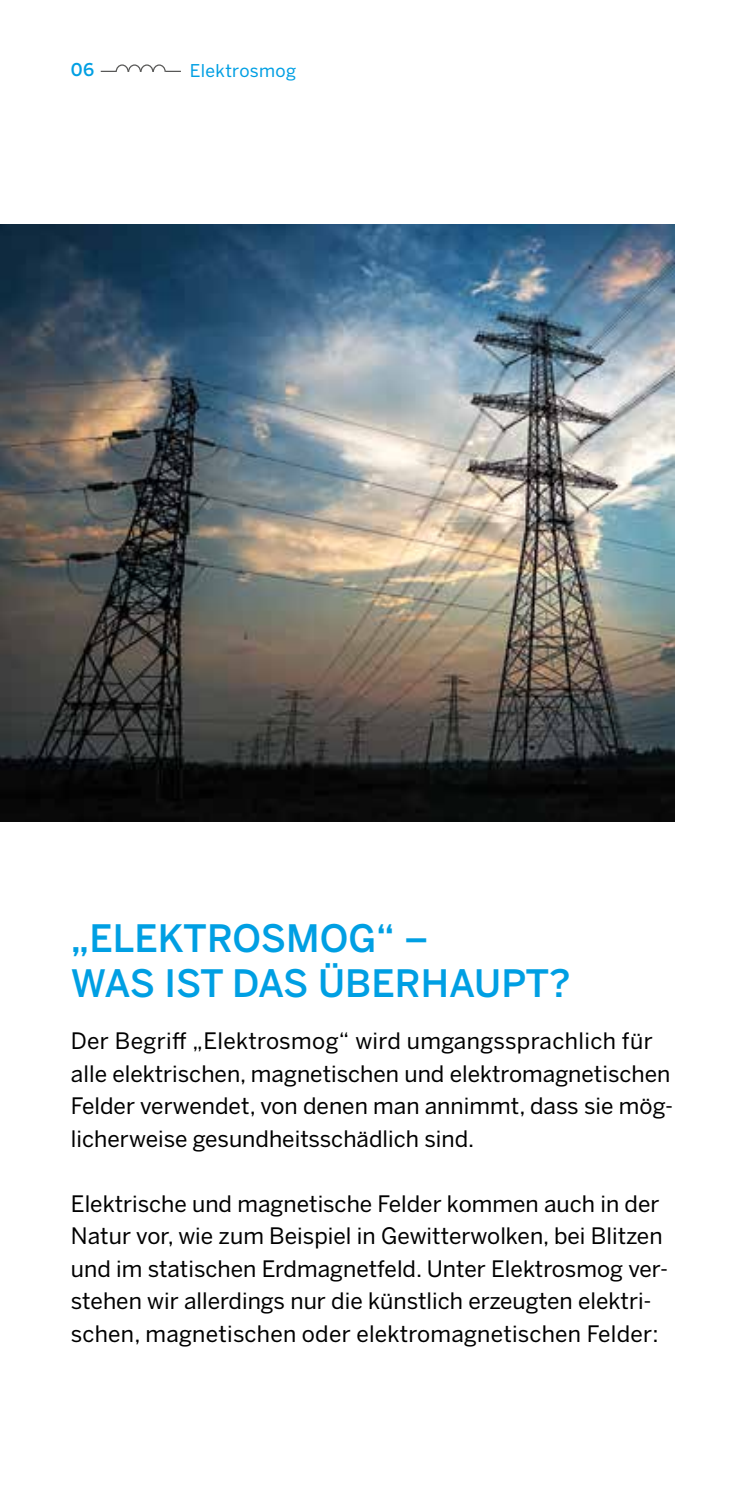
<style>
.page{position:relative;width:745px;height:1489px;background:#fff}
.page>*{position:absolute;margin:0;border:0;box-sizing:border-box;transform-origin:0 0}
.t1{font:500 37.5px/45px "Benton Sans";color:#009fe3}
.t2{font:22.5px/32.5px "Benton Sans";color:#000}
.t3{font:17.5px "Benton Sans";letter-spacing:.015em;color:#009fe3}
.t4{font:500 17.5px "Benton Sans";color:#009fe3}
</style>
<div class="page">
<svg style="left:101px;top:64px;width:80px;height:8px"></svg>
<img style="left:0;top:224px;width:673px;height:597px">
<p class="t4" style="left:71px;top:59px;width:25px">06</p>
<p class="t3" style="left:190px;top:60px;width:108px">Elektrosmog</p>
<h1 class="t1" style="left:71px;top:915px;width:501px">„ELEKTROSMOG“ –<br>WAS IST DAS ÜBERHAUPT?</h1>
<p class="t2" style="left:71px;top:1024px;width:603px">Der Begriff „Elektrosmog“ wird umgangssprachlich für alle elektrischen, magnetischen und elektromagnetischen Felder verwendet, von denen man annimmt, dass sie mög&shy;licherweise gesundheitsschädlich sind.</p>
<p class="t2" style="left:71px;top:1187px;width:598px">Elektrische und magnetische Felder kommen auch in der Natur vor, wie zum Beispiel in Gewitterwolken, bei Blitzen und im statischen Erdmagnetfeld. Unter Elektrosmog ver&shy;stehen wir allerdings nur die künstlich erzeugten elektri&shy;schen, magnetischen oder elektromagnetischen Felder:</p>
</div>
